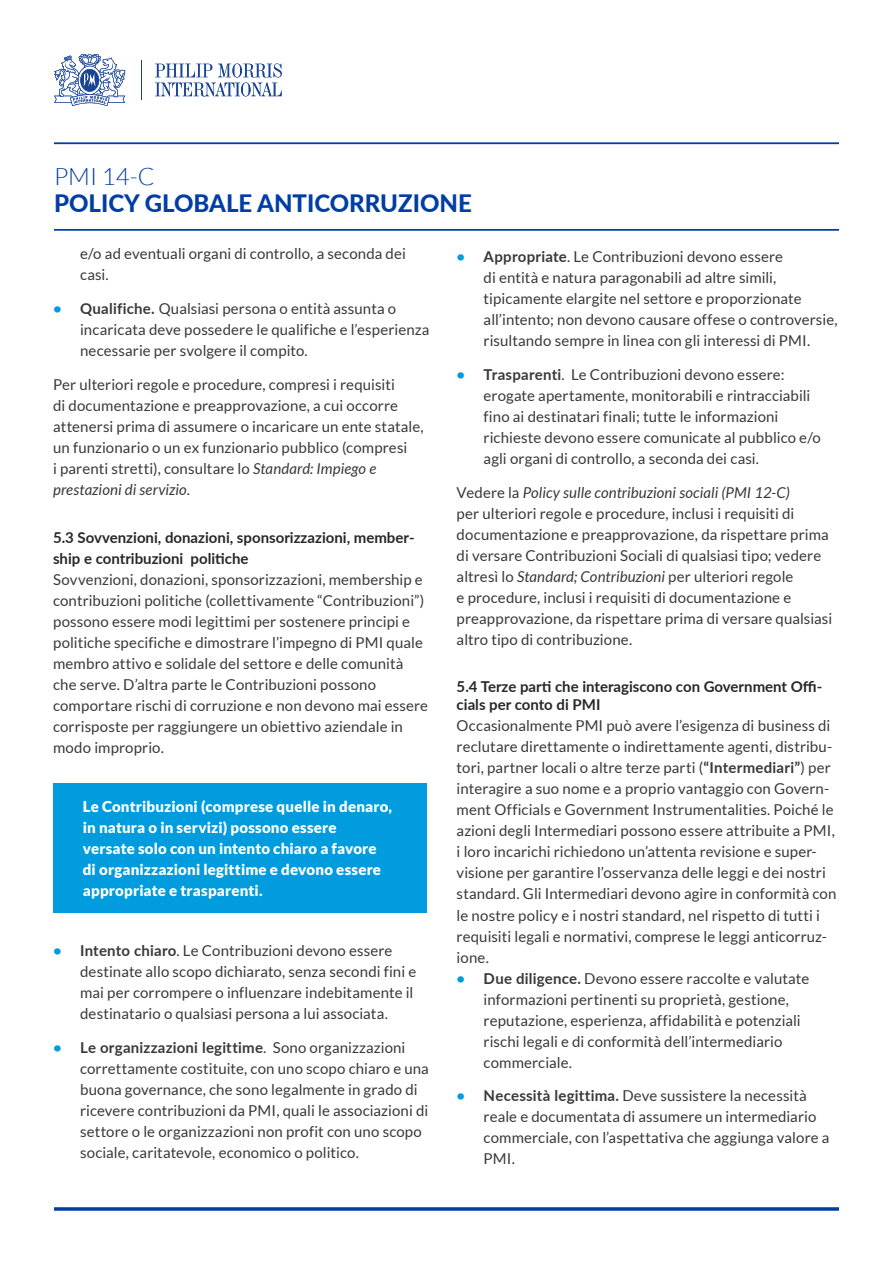
<style>
.page{position:relative;width:893px;height:1263px;background:#fff}
.page>*{position:absolute;margin:0;border:0;box-sizing:border-box;transform-origin:0 0}
.t1{font:800 24px "Lato";color:#003da5}
.t2{font:300 24px "Lato";color:#003da5}
.t3{font:15px/21px "Lato";letter-spacing:.005em;color:#373a37}
.t4{font:900 15px/21px "Lato";letter-spacing:.01em;color:#fff}
.t5{font:700 15px/21.6px "Lato";color:#25282a}
.s1{font-weight:700;color:#009cde}
.s2{font-weight:700}
.s3{font-style:italic}
</style>
<div class="page">
<div style="left:53px;top:783px;width:374px;height:129px;background:#009cde"></div>
<hr style="left:54px;top:143px;width:785px;height:1px;background:#003da5">
<hr style="left:54px;top:229px;width:785px;height:1px;background:#003da5">
<hr style="left:54px;top:1207px;width:785px;height:3px;background:#003da5">
<hr style="left:141px;top:60px;width:1px;height:40px;background:#174496">
<svg style="left:155px;top:64px;width:127px;height:32px"></svg>
<svg style="left:54px;top:54px;width:71px;height:52px"></svg>
<h1 class="t2" style="left:54px;top:163px;width:102px">PMI 14-C</h1>
<h1 class="t1" style="left:54px;top:186px;width:419px">POLICY GLOBALE ANTICORRUZIONE</h1>
<p class="t3" style="left:80px;top:243px;width:327px">e/o ad eventuali organi di controllo, a seconda dei casi.</p>
<p class="t3" style="left:80px;top:298px;width:351px;text-indent:-27px"><span class="s1">•</span> <span class="s2">Qualifiche.</span> Qualsiasi persona o entità assunta o incaricata deve possedere le qualifiche e l’esperienza necessarie per svolgere il compito.</p>
<p class="t3" style="left:53px;top:374px;width:372px">Per ulteriori regole e procedure, compresi i requisiti<br>di documentazione e preapprovazione, a cui occorre attenersi prima di assumere o incaricare un ente statale, un funzionario o un ex funzionario pubblico (compresi<br>i parenti stretti), consultare lo <span class="s3">Standard: Impiego e prestazioni di servizio</span>.</p>
<p class="t5" style="left:53px;top:526px;width:363px">5.3 Sovvenzioni, donazioni, sponsorizzazioni, member&shy;ship e contribuzioni politiche</p>
<p class="t3" style="left:53px;top:569px;width:377px">Sovvenzioni, donazioni, sponsorizzazioni, membership e contribuzioni politiche (collettivamente “Contribuzioni”) possono essere modi legittimi per sostenere principi e politiche specifiche e dimostrare l’impegno di PMI quale membro attivo e solidale del settore e delle comunità che serve. D’altra parte le Contribuzioni possono comportare rischi di corruzione e non devono mai essere corrisposte per raggiungere un obiettivo aziendale in modo improprio.</p>
<p class="t4" style="left:83px;top:796px;width:311px">Le Contribuzioni (comprese quelle in denaro, in natura o in servizi) possono essere versate solo con un intento chiaro a favore di organizzazioni legittime e devono essere appropriate e trasparenti.</p>
<p class="t3" style="left:80px;top:940px;width:338px;text-indent:-27px"><span class="s1">•</span> <span class="s2">Intento chiaro</span>. Le Contribuzioni devono essere destinate allo scopo dichiarato, senza secondi fini e mai per corrompere o influenzare indebitamente il destinatario o qualsiasi persona a lui associata.</p>
<p class="t3" style="left:80px;top:1037px;width:350px;text-indent:-27px"><span class="s1">•</span> <span class="s2">Le organizzazioni legittime</span>. Sono organizzazioni correttamente costituite, con uno scopo chiaro e una buona governance, che sono legalmente in grado di ricevere contribuzioni da PMI, quali le associazioni di settore o le organizzazioni non profit con uno scopo sociale, caritatevole, economico o politico.</p>
<p class="t3" style="left:484px;top:246px;width:355px;text-indent:-27px"><span class="s1">•</span> <span class="s2">Appropriate</span>. Le Contribuzioni devono essere<br>di entità e natura paragonabili ad altre simili, tipicamente elargite nel settore e proporzionate all’intento; non devono causare offese o controversie, risultando sempre in linea con gli interessi di PMI.</p>
<p class="t3" style="left:484px;top:364px;width:339px;text-indent:-27px"><span class="s1">•</span> <span class="s2">Trasparenti</span>. Le Contribuzioni devono essere: erogate apertamente, monitorabili e rintracciabili fino ai destinatari finali; tutte le informazioni richieste devono essere comunicate al pubblico e/o agli organi di controllo, a seconda dei casi.</p>
<p class="t3" style="left:457px;top:482px;width:377px">Vedere la <span class="s3">Policy sulle contribuzioni sociali (PMI 12-C)<br></span>per ulteriori regole e procedure, inclusi i requisiti di documentazione e preapprovazione, da rispettare prima di versare Contribuzioni Sociali di qualsiasi tipo; vedere altresì lo <span class="s3">Standard; Contribuzioni</span> per ulteriori regole<br>e procedure, inclusi i requisiti di documentazione e preapprovazione, da rispettare prima di versare qualsiasi altro tipo di contribuzione.</p>
<p class="t5" style="left:457px;top:677px;width:367px;line-height:18px">5.4 Terze parti che interagiscono con Government Offi&shy;cials per conto di PMI</p>
<p class="t3" style="left:457px;top:715px;width:381px">Occasionalmente PMI può avere l’esigenza di business di reclutare direttamente o indirettamente agenti, distribu&shy;tori, partner locali o altre terze parti (<span class="s2">“Intermediari”</span>) per interagire a suo nome e a proprio vantaggio con Govern&shy;ment Officials e Government Instrumentalities. Poiché le azioni degli Intermediari possono essere attribuite a PMI, i loro incarichi richiedono un’attenta revisione e super&shy;visione per garantire l’osservanza delle leggi e dei nostri standard. Gli Intermediari devono agire in conformità con le nostre policy e i nostri standard, nel rispetto di tutti i requisiti legali e normativi, comprese le leggi anticorruz&shy;ione.</p>
<p class="t3" style="left:484px;top:967px;width:327px;text-indent:-27px"><span class="s1">•</span> <span class="s2">Due diligence.</span> Devono essere raccolte e valutate informazioni pertinenti su proprietà, gestione, reputazione, esperienza, affidabilità e potenziali rischi legali e di conformità dell’intermediario commerciale.</p>
<p class="t3" style="left:484px;top:1085px;width:347px;text-indent:-27px"><span class="s1">•</span> <span class="s2">Necessità legittima.</span> Deve sussistere la necessità reale e documentata di assumere un intermediario commerciale, con l’aspettativa che aggiunga valore a PMI.</p>
</div>
